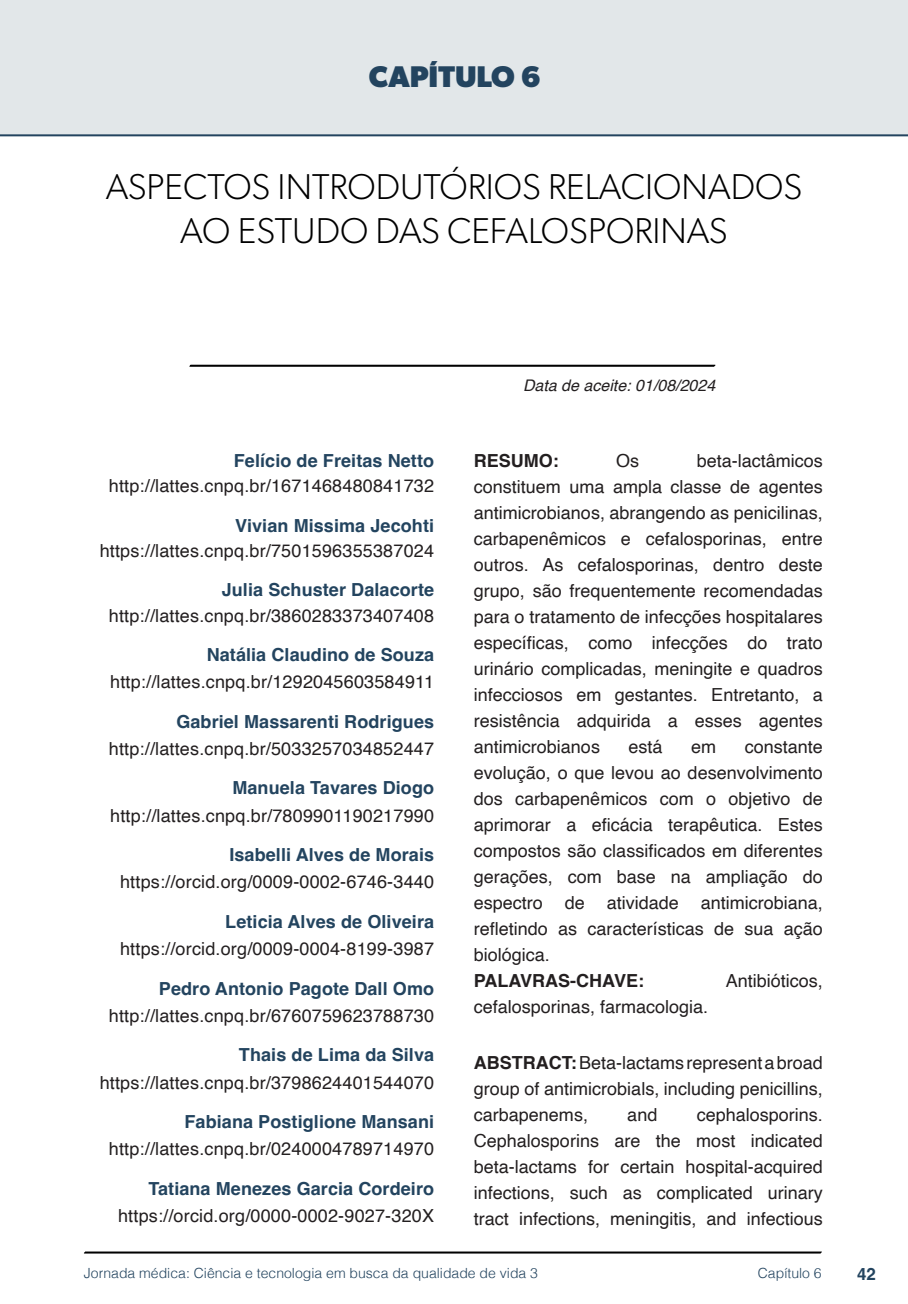
<style>
.page{position:relative;width:908px;height:1304px;background:#fff}
.page>*{position:absolute;margin:0;border:0;box-sizing:border-box;transform-origin:0 0}
.nome_artigos{font:300 36px/44px "Gibson";color:#000;text-align:center}
.capítulos{font:700 30px "Gibson";color:#23445f}
.Resumos_e_PC_TXT{font:18px/26px "Helvetica";color:#231f20;text-align:justify}
.info_autores{font:18px "Helvetica";letter-spacing:.01em;color:#231f20}
.nome_autores{font:700 18px "Helvetica";letter-spacing:.005em;color:#23445f}
.Resumos_e_PC_TXT-2{font:700 18px "Helvetica";color:#231f20}
.t1{font:700 16.8px "Helvetica";color:#23445f}
.t2{font:italic 16px "Helvetica";color:#231f20}
.t3{font:300 14px "Helvetica";color:#23445f}
.s1{font-weight:700}
</style>
<div class="page">
<svg style="left:84px;top:1251px;width:737px;height:3px;background:#515151"></svg>
<div style="left:0;top:0;width:907px;height:136px;background:#e2e7e9"></div>
<svg style="left:189px;top:364px;width:526px;height:3px;background:#4f4f4f"></svg>
<div style="left:44px;top:72px;width:68px;height:61px;background:#e2e7e9"></div>
<p class="capítulos" style="left:369px;top:58px;width:173px">CAPÍTULO 6</p>
<p class="nome_artigos" style="left:106px;top:164px;width:697px">ASPECTOS INTRODUTÓRIOS RELACIONADOS<br>AO ESTUDO DAS CEFALOSPORINAS</p>
<p class="nome_autores" style="left:234px;top:450px;width:202px">Felício de Freitas Netto</p>
<p class="info_autores" style="left:109px;top:472px;width:326px">http://lattes.cnpq.br/1671468480841732</p>
<p class="nome_autores" style="left:235px;top:514px;width:200px">Vivian Missima Jecohti</p>
<p class="info_autores" style="left:100px;top:537px;width:336px">https://lattes.cnpq.br/7501596355387024</p>
<p class="nome_autores" style="left:222px;top:579px;width:214px">Julia Schuster Dalacorte</p>
<p class="info_autores" style="left:109px;top:602px;width:326px">http://lattes.cnpq.br/3860283373407408</p>
<p class="nome_autores" style="left:207px;top:644px;width:229px">Natália Claudino de Souza</p>
<p class="info_autores" style="left:110px;top:668px;width:325px">http://lattes.cnpq.br/1292045603584911</p>
<p class="nome_autores" style="left:176px;top:710px;width:259px">Gabriel Massarenti Rodrigues</p>
<p class="info_autores" style="left:109px;top:735px;width:326px">http://lattes.cnpq.br/5033257034852447</p>
<p class="nome_autores" style="left:232px;top:777px;width:203px">Manuela Tavares Diogo</p>
<p class="info_autores" style="left:110px;top:802px;width:325px">http://lattes.cnpq.br/7809901190217990</p>
<p class="nome_autores" style="left:229px;top:844px;width:206px">Isabelli Alves de Morais</p>
<p class="info_autores" style="left:120px;top:868px;width:315px">https://orcid.org/0009-0002-6746-3440</p>
<p class="nome_autores" style="left:225px;top:910px;width:210px">Leticia Alves de Oliveira</p>
<p class="info_autores" style="left:120px;top:935px;width:315px">https://orcid.org/0009-0004-8199-3987</p>
<p class="nome_autores" style="left:159px;top:977px;width:276px">Pedro Antonio Pagote Dall Omo</p>
<p class="info_autores" style="left:109px;top:1002px;width:326px">http://lattes.cnpq.br/6760759623788730</p>
<p class="nome_autores" style="left:239px;top:1044px;width:196px">Thais de Lima da Silva</p>
<p class="info_autores" style="left:100px;top:1068px;width:336px">https://lattes.cnpq.br/3798624401544070</p>
<p class="nome_autores" style="left:184px;top:1110px;width:251px">Fabiana Postiglione Mansani</p>
<p class="info_autores" style="left:109px;top:1135px;width:326px">http://lattes.cnpq.br/0240004789714970</p>
<p class="nome_autores" style="left:148px;top:1177px;width:287px">Tatiana Menezes Garcia Cordeiro</p>
<p class="info_autores" style="left:118px;top:1202px;width:317px">https://orcid.org/0000-0002-9027-320X</p>
<p class="t2" style="left:523px;top:373px;width:194px">Data de aceite: 01/08/2024</p>
<p class="Resumos_e_PC_TXT-2" style="left:473px;top:450px;width:86px">RESUMO:</p>
<p class="Resumos_e_PC_TXT" style="left:616px;top:448px;width:25px">Os</p>
<p class="Resumos_e_PC_TXT" style="left:473px;top:448px;width:350px;text-indent:223px">beta-lactâmicos constituem uma ampla classe de agentes antimicrobianos, abrangendo as penicilinas, carbapenêmicos e cefalosporinas, entre outros. As cefalosporinas, dentro deste grupo, são frequentemente recomendadas para o tratamento de infecções hospitalares específicas, como infecções do trato urinário complicadas, meningite e quadros infecciosos em gestantes. Entretanto, a resistência adquirida a esses agentes antimicrobianos</p>
<p class="Resumos_e_PC_TXT" style="left:628px;top:734px;width:36px">está</p>
<p class="Resumos_e_PC_TXT" style="left:690px;top:734px;width:27px">em</p>
<p class="Resumos_e_PC_TXT" style="left:473px;top:734px;width:350px;text-indent:271px">constante evolução, o que levou ao desenvolvimento dos carbapenêmicos com o objetivo de aprimorar a eficácia terapêutica. Estes compostos são classificados em diferentes gerações, com base na ampliação do espectro de atividade antimicrobiana, refletindo as características de sua ação biológica.</p>
<p class="Resumos_e_PC_TXT-2" style="left:473px;top:970px;width:172px">PALAVRAS-CHAVE:</p>
<p class="Resumos_e_PC_TXT" style="left:725px;top:968px;width:99px">Antibióticos,</p>
<p class="Resumos_e_PC_TXT" style="left:473px;top:994px;width:236px">cefalosporinas, farmacologia.</p>
<p class="Resumos_e_PC_TXT" style="left:473px;top:1050px;width:350px"><span class="s1">ABSTRACT:</span> Beta-lactams represent a broad group of antimicrobials, including penicillins, carbapenems,</p>
<p class="Resumos_e_PC_TXT" style="left:473px;top:1102px;width:350px;text-indent:223px">cephalosporins.<br>Cephalosporins are the most indicated beta-lactams for certain hospital-acquired infections, such as complicated urinary tract infections, meningitis, and infectious</p>
<p class="Resumos_e_PC_TXT" style="left:627px;top:1102px;width:32px">and</p>
<p class="t3" style="left:84px;top:1261px;width:455px">Jornada médica: Ciência e tecnologia em busca da qualidade de vida 3</p>
<p class="t3" style="left:757px;top:1261px;width:65px">Capítulo 6</p>
<p class="t1" style="left:856px;top:1264px;width:20px">42</p>
</div>
